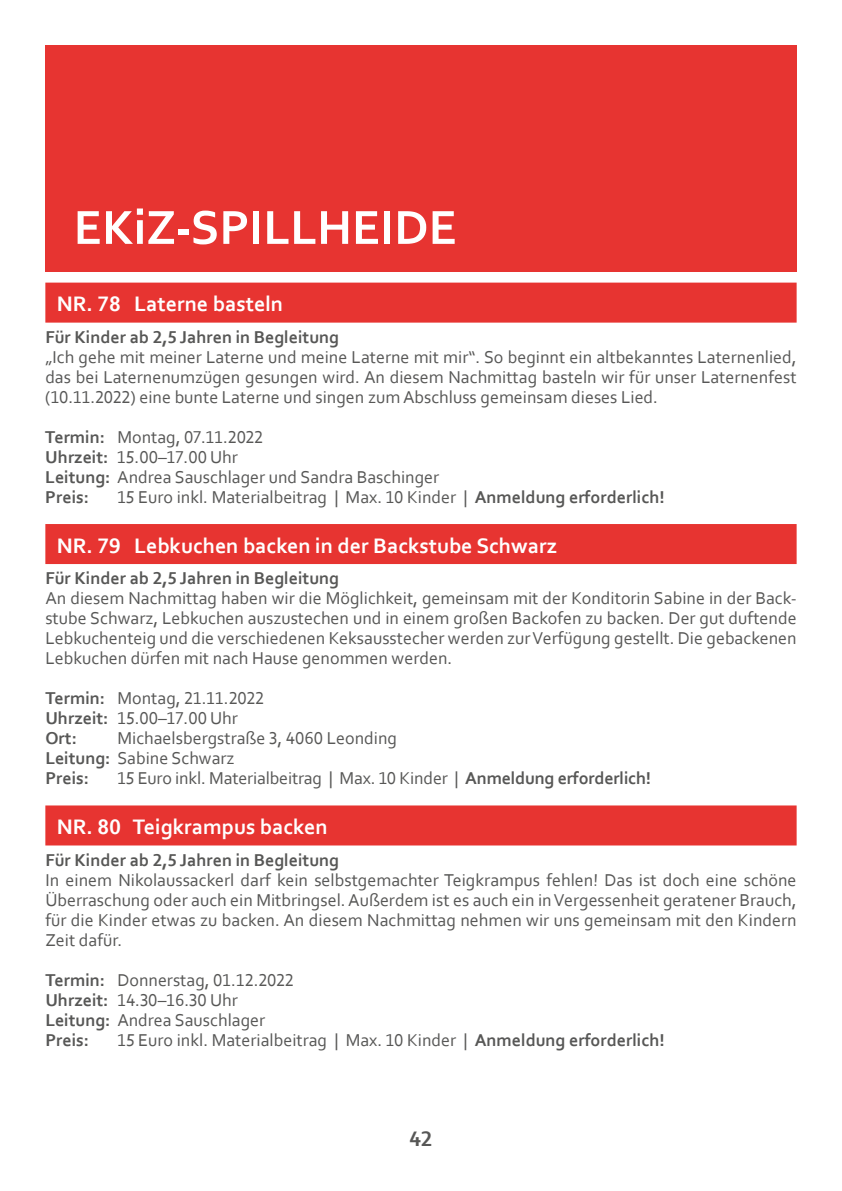
<style>
.page{position:relative;width:842px;height:1191px;background:#fff}
.page>*{position:absolute;margin:0;border:0;box-sizing:border-box;transform-origin:0 0}
.t1{font:700 50px "Corbel";color:#fff}
.t2{font:700 22px "Corbel";color:#fff}
.t3{font:700 22px "Corbel";color:#575756}
.t4{font:18px/20px "Corbel";color:#575756}
.t5{font:700 18px "Corbel";color:#575756}
.s1{font-weight:700}
</style>
<div class="page">
<div style="left:45px;top:45px;width:752px;height:227px;background:#e73431"></div>
<div style="left:45px;top:283px;width:752px;height:40px;background:#e73431"></div>
<div style="left:45px;top:524px;width:752px;height:40px;background:#e73431"></div>
<div style="left:45px;top:805px;width:752px;height:40px;background:#e73431"></div>
<h1 class="t1" style="left:74px;top:196px;width:385px">EKiZ-SPILLHEIDE</h1>
<p class="t2" style="left:57px;top:290px;width:228px">NR. 78 Laterne basteln</p>
<p class="t5" style="left:45px;top:325px;width:295px">Für Kinder ab 2,5 Jahren in Begleitung</p>
<p class="t4" style="left:45px;top:346px;width:753px;text-align:justify">„Ich gehe mit meiner Laterne und meine Laterne mit mir“. So beginnt ein altbekanntes Laternenlied, das bei Laternenumzügen gesungen wird. An diesem Nachmittag basteln wir für unser Laternenfest (10.11.2022) eine bunte Laterne und singen zum Abschluss gemeinsam dieses Lied.</p>
<p class="t4" style="left:45px;top:426px;width:395px"><span class="s1">Termin:</span> Montag, 07.11.2022<br><span class="s1">Uhrzeit:</span> 15.00–17.00 Uhr<br><span class="s1">Leitung:</span> Andrea Sauschlager und Sandra Baschinger<br><span class="s1">Preis:</span></p>
<p class="t4" style="left:117px;top:486px;width:549px">15 Euro inkl. Materialbeitrag | Max. 10 Kinder | <span class="s1">Anmeldung erforderlich!</span></p>
<p class="t2" style="left:57px;top:532px;width:502px">NR. 79 Lebkuchen backen in der Backstube Schwarz</p>
<p class="t5" style="left:45px;top:567px;width:295px">Für Kinder ab 2,5 Jahren in Begleitung</p>
<p class="t4" style="left:45px;top:587px;width:753px;text-align:justify">An diesem Nachmittag haben wir die Möglichkeit, gemeinsam mit der Konditorin Sabine in der Back&shy;stube Schwarz, Lebkuchen auszustechen und in einem großen Backofen zu backen. Der gut duftende Lebkuchenteig und die verschiedenen Keksausstecher werden zurVerfügung gestellt. Die gebackenen Lebkuchen dürfen mit nach Hause genommen werden.</p>
<p class="t4" style="left:45px;top:687px;width:220px"><span class="s1">Termin:</span> Montag, 21.11.2022<br><span class="s1">Uhrzeit:</span> 15.00–17.00 Uhr<br><span class="s1">Ort:</span></p>
<p class="t4" style="left:45px;top:727px;width:353px;text-indent:72px">Michaelsbergstraße 3, 4060 Leonding<br><span class="s1">Leitung:</span> Sabine Schwarz<br><span class="s1">Preis:</span></p>
<p class="t4" style="left:117px;top:767px;width:535px">15 Euro inkl. Materialbeitrag | Max. 10 Kinder | <span class="s1">Anmeldung erforderlich!</span></p>
<p class="t2" style="left:57px;top:813px;width:272px">NR. 80 Teigkrampus backen</p>
<p class="t5" style="left:45px;top:848px;width:295px">Für Kinder ab 2,5 Jahren in Begleitung</p>
<p class="t4" style="left:45px;top:869px;width:753px;text-align:justify">In einem Nikolaussackerl darf kein selbstgemachter Teigkrampus fehlen! Das ist doch eine schöne Überraschung oder auch ein Mitbringsel.Außerdem ist es auch ein inVergessenheit geratener Brauch, für die Kinder etwas zu backen. An diesem Nachmittag nehmen wir uns gemeinsam mit den Kindern Zeit dafür.</p>
<p class="t4" style="left:45px;top:969px;width:250px"><span class="s1">Termin:</span> Donnerstag, 01.12.2022<br><span class="s1">Uhrzeit:</span> 14.30–16.30 Uhr<br><span class="s1">Leitung:</span> Andrea Sauschlager<br><span class="s1">Preis:</span></p>
<p class="t4" style="left:117px;top:1029px;width:549px">15 Euro inkl. Materialbeitrag | Max. 10 Kinder | <span class="s1">Anmeldung erforderlich!</span></p>
<p class="t3" style="left:410px;top:1124px;width:24px">42</p>
</div>
